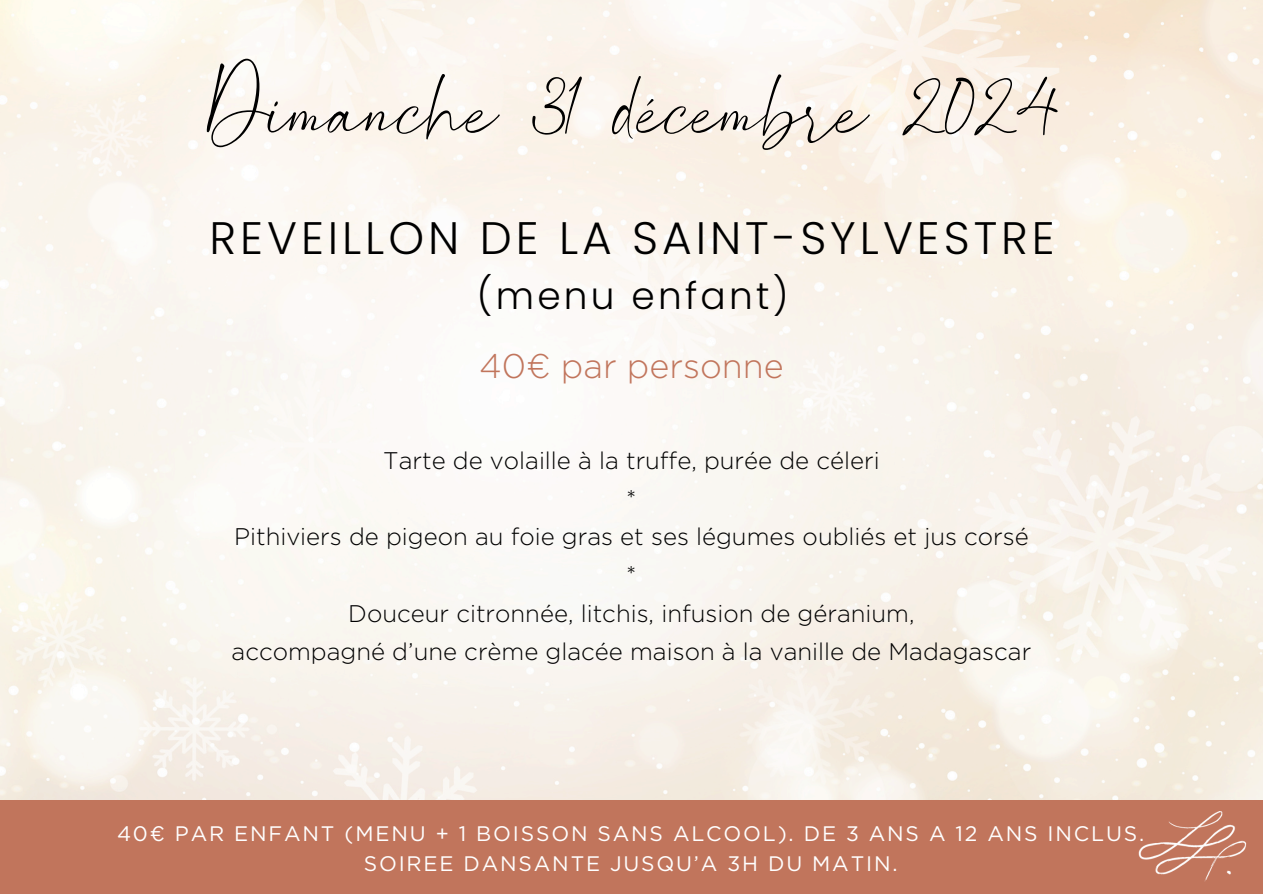
<style>
.page{position:relative;width:1263px;height:894px;background:#fff}
.page>*{position:absolute;margin:0;border:0;box-sizing:border-box;transform-origin:0 0}
.t1{font:135px "Southland";color:#000}
.t2{font:300 45.45px "Poppins";letter-spacing:.085em;color:#000}
.t3{font:300 37.5px "Poppins";letter-spacing:.085em;color:#000}
.t4{font:300 34.2px "Gotham";color:#c1755c}
.t5{font:300 24px/38.2px "Gotham";color:#000;text-align:center}
.t6{font:21px "Gotham";letter-spacing:.085em;color:#fff}
</style>
<div class="page">
<div style="left:0;top:800px;width:1263px;height:93px;background:#c1755c"></div>
<img style="left:1138px;top:811px;width:109px;height:71px">
<p class="t1" style="left:207px;top:42px;width:852px">Dimanche 31 décembre 2024</p>
<h1 class="t2" style="left:210px;top:206px;width:847px">REVEILLON DE LA SAINT-SYLVESTRE</h1>
<h1 class="t3" style="left:477px;top:270px;width:313px">(menu enfant)</h1>
<p class="t4" style="left:479px;top:350px;width:306px">40€ par personne</p>
<h3 class="t5" style="left:232px;top:442px;width:801px">Tarte de volaille à la truffe, purée de céleri<br>*<br>Pithiviers de pigeon au foie gras et ses légumes oubliés et jus corsé *<br>Douceur citronnée, litchis, infusion de géranium,<br>accompagné d’une crème glacée maison à la vanille de Madagascar</h3>
<h4 class="t6" style="left:117px;top:824px;width:1029px">40€ PAR ENFANT (MENU + 1 BOISSON SANS ALCOOL). DE 3 ANS A 12 ANS INCLUS.</h4>
<p class="t6" style="left:364px;top:853px;width:535px">SOIREE DANSANTE JUSQU’A 3H DU MATIN.</p>
</div>
